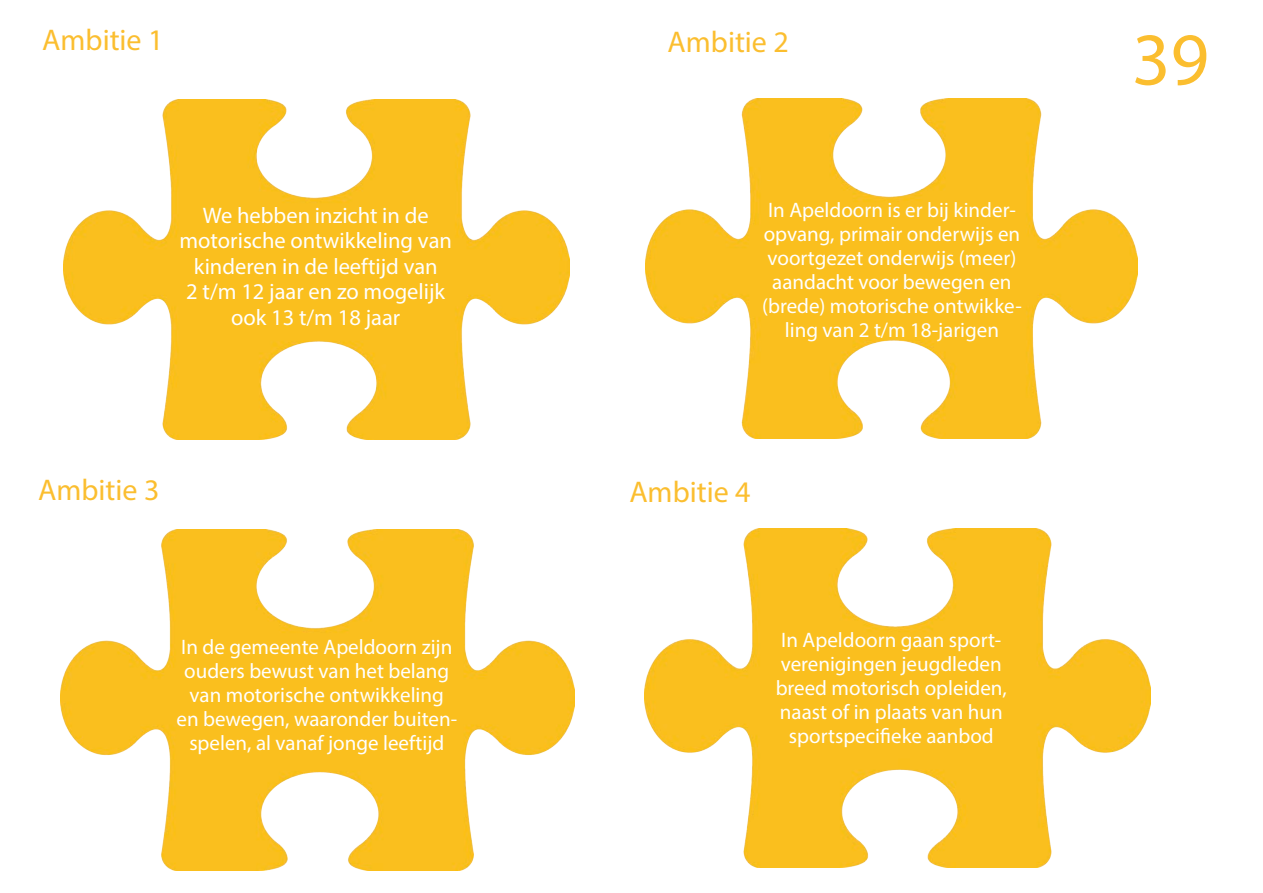
<style>
.page{position:relative;width:1263px;height:893px;background:#fff}
.page>*{position:absolute;margin:0;border:0;box-sizing:border-box;transform-origin:0 0}
.t1{font:75px "Myriad Pro";color:#fbbe2f}
.t2{font:30px "Myriad Pro";color:#fbbe2f}
.t3{font:22.5px/25.5px "Myriad Pro";color:#fff;text-align:center}
.t4{font:21px/24px "Myriad Pro";color:#fff;text-align:center}
</style>
<div class="page">
<img style="left:64px;top:100px;width:506px;height:340px">
<img style="left:646px;top:99px;width:491px;height:340px">
<img style="left:60px;top:529px;width:514px;height:342px">
<img style="left:645px;top:528px;width:505px;height:340px">
<h2 class="t2" style="left:42px;top:22px;width:123px">Ambitie 1</h2>
<h2 class="t2" style="left:668px;top:24px;width:123px">Ambitie 2</h2>
<p class="t3" style="left:179px;top:202px;width:274px">We hebben inzicht in de motorische ontwikkeling van kinderen in de leeftijd van<br>2 t/m 12 jaar en zo mogelijk ook 13 t/m 18 jaar</p>
<p class="t4" style="left:762px;top:198px;width:261px">In Apeldoorn is er bij kinder&shy;opvang, primair onderwijs en voortgezet onderwijs (meer) aandacht voor bewegen en (brede) motorische ontwikke&shy;ling van 2 t/m 18-jarigen</p>
<h2 class="t2" style="left:38px;top:472px;width:123px">Ambitie 3</h2>
<h2 class="t2" style="left:629px;top:474px;width:123px">Ambitie 4</h2>
<p class="t4" style="left:176px;top:635px;width:282px">In de gemeente Apeldoorn zijn ouders bewust van het belang van motorische ontwikkeling en bewegen, waaronder buiten&shy;spelen, al vanaf jonge leeftijd</p>
<p class="t4" style="left:776px;top:627px;width:233px">In Apeldoorn gaan sport&shy;verenigingen jeugdleden breed motorisch opleiden, naast of in plaats van hun sportspecifieke aanbod</p>
<h1 class="t1" style="left:1132px;top:13px;width:78px">39</h1>
</div>
